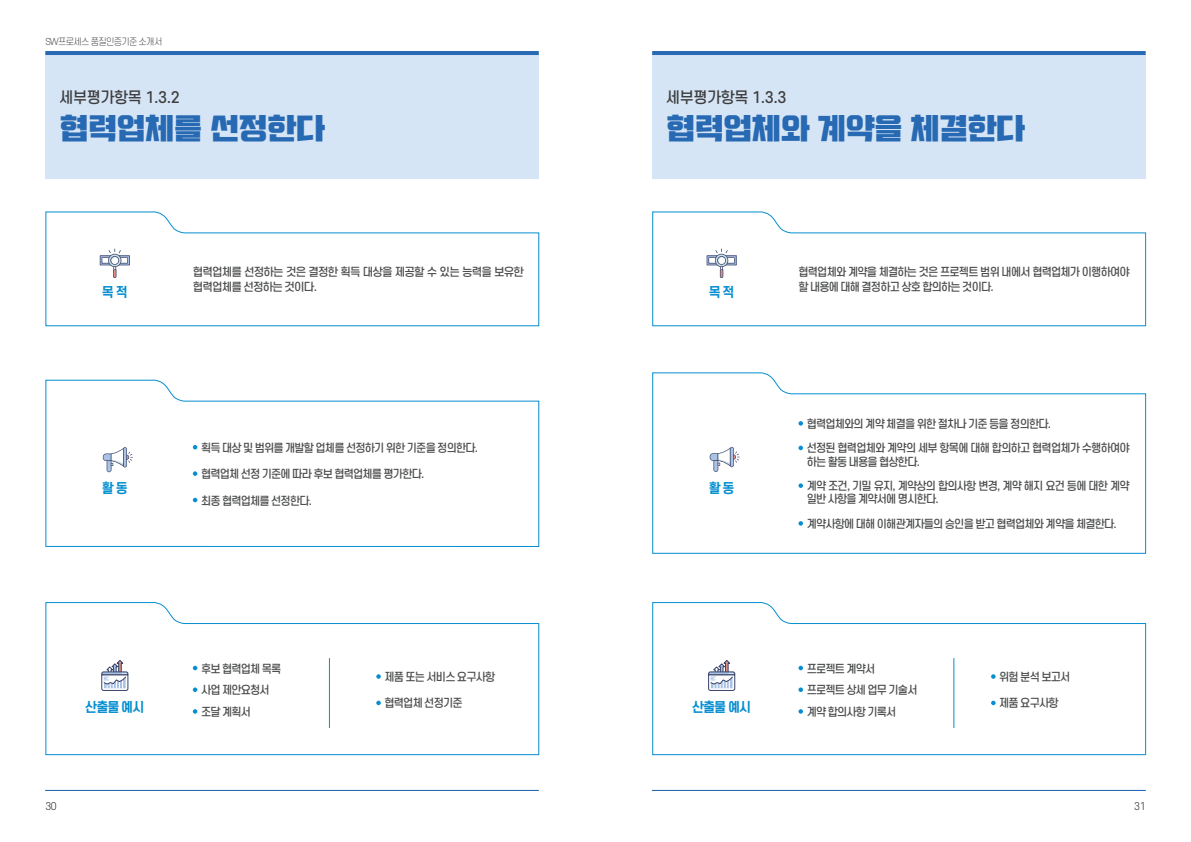
<style>
.page{position:relative;width:1191px;height:842px;background:#fff}
.page>*{position:absolute;margin:0;border:0;box-sizing:border-box;transform-origin:0 0}
.t1{font:30px "Typo Ssangmun Dong B";letter-spacing:-.03em;color:#2869b3}
.t2{font:500 15px "S Core Dream 5";letter-spacing:-.03em;color:#3e3e3f}
.t3{font:700 13px "S Core Dream 6";letter-spacing:-.08em;color:#068ed0}
.t4{font:500 11px/21.7px "S Core Dream 5";letter-spacing:-.08em;color:#4a4b4c}
.t5{font:300 10px "S Core Dream 3";color:#231f20}
.t6{font:300 9px "S Core Dream 3";letter-spacing:-.08em;color:#4b4c4d}
</style>
<div class="page">
<div style="left:45px;top:51px;width:494px;height:128px;background:#d5e5f5"></div>
<div style="left:652px;top:51px;width:493px;height:128px;background:#d5e5f5"></div>
<hr style="left:45px;top:51px;width:494px;height:4px;background:#2869b3">
<hr style="left:45px;top:790px;width:494px;height:1px;background:#2869b3">
<hr style="left:652px;top:51px;width:493px;height:4px;background:#2869b3">
<hr style="left:652px;top:790px;width:493px;height:1px;background:#2869b3">
<svg style="left:652px;top:602px;width:494px;height:154px"></svg>
<svg style="left:708px;top:659px;width:27px;height:32px"></svg>
<svg style="left:45px;top:602px;width:495px;height:154px"></svg>
<svg style="left:101px;top:659px;width:28px;height:32px"></svg>
<svg style="left:798px;top:666px;width:5px;height:4px"></svg>
<svg style="left:798px;top:687px;width:5px;height:5px"></svg>
<svg style="left:798px;top:709px;width:5px;height:5px"></svg>
<svg style="left:193px;top:666px;width:4px;height:4px"></svg>
<svg style="left:193px;top:687px;width:4px;height:5px"></svg>
<svg style="left:193px;top:709px;width:4px;height:5px"></svg>
<svg style="left:652px;top:372px;width:494px;height:182px"></svg>
<svg style="left:45px;top:379px;width:495px;height:168px"></svg>
<svg style="left:709px;top:447px;width:30px;height:25px"></svg>
<svg style="left:103px;top:447px;width:30px;height:25px"></svg>
<svg style="left:798px;top:421px;width:5px;height:5px"></svg>
<svg style="left:798px;top:446px;width:5px;height:4px"></svg>
<svg style="left:798px;top:483px;width:5px;height:5px"></svg>
<svg style="left:798px;top:521px;width:5px;height:5px"></svg>
<svg style="left:193px;top:445px;width:4px;height:4px"></svg>
<svg style="left:193px;top:471px;width:4px;height:5px"></svg>
<svg style="left:193px;top:498px;width:4px;height:4px"></svg>
<svg style="left:652px;top:211px;width:494px;height:116px"></svg>
<svg style="left:45px;top:211px;width:495px;height:116px"></svg>
<svg style="left:706px;top:249px;width:30px;height:29px"></svg>
<svg style="left:100px;top:249px;width:30px;height:29px"></svg>
<hr style="left:329px;top:658px;width:1px;height:70px;background:#068ed0">
<hr style="left:953px;top:658px;width:1px;height:70px;background:#068ed0">
<svg style="left:376px;top:674px;width:5px;height:5px"></svg>
<svg style="left:376px;top:701px;width:5px;height:4px"></svg>
<svg style="left:991px;top:674px;width:4px;height:5px"></svg>
<svg style="left:991px;top:701px;width:4px;height:4px"></svg>
<p class="t6" style="left:45px;top:35px;width:118px">SW프로세스 품질인증기준 소개서</p>
<h2 class="t2" style="left:60px;top:86px;width:122px">세부평가항목 1.3.2</h2>
<h1 class="t1" style="left:60px;top:112px;width:267px">협력업체를 선정한다</h1>
<h2 class="t2" style="left:666px;top:86px;width:122px">세부평가항목 1.3.3</h2>
<h1 class="t1" style="left:666px;top:112px;width:360px">협력업체와 계약을 체결한다</h1>
<p class="t4" style="left:193px;top:261px;width:333px">협력업체를 선정하는 것은 결정한 획득 대상을 제공할 수 있는 능력을 보유한</p>
<p class="t3" style="left:102px;top:282px;width:27px">목 적</p>
<p class="t4" style="left:193px;top:276px;width:126px">협력업체를 선정하는 것이다.</p>
<p class="t3" style="left:708px;top:282px;width:27px">목 적</p>
<p class="t4" style="left:201px;top:436px;width:279px">획득 대상 및 범위를 개발할 업체를 선정하기 위한 기준을 정의한다.</p>
<p class="t4" style="left:201px;top:463px;width:225px">협력업체 선정 기준에 따라 후보 협력업체를 평가한다.</p>
<p class="t4" style="left:201px;top:489px;width:113px">최종 협력업체를 선정한다.</p>
<p class="t3" style="left:102px;top:478px;width:27px">활 동</p>
<p class="t3" style="left:708px;top:478px;width:27px">활 동</p>
<p class="t4" style="left:798px;top:264px;width:333px;line-height:15px">협력업체와 계약을 체결하는 것은 프로젝트 범위 내에서 협력업체가 이행하여야 할 내용에 대해 결정하고 상호 합의하는 것이다.</p>
<p class="t4" style="left:806px;top:413px;width:246px">협력업체와의 계약 체결을 위한 절차나 기준 등을 정의한다.</p>
<p class="t4" style="left:806px;top:441px;width:324px;line-height:13.2px">선정된 협력업체와 계약의 세부 항목에 대해 합의하고 협력업체가 수행하여야 하는 활동 내용을 협상한다.</p>
<p class="t4" style="left:806px;top:479px;width:324px;line-height:13.2px">계약 조건, 기밀 유지, 계약상의 합의사항 변경, 계약 해지 요건 등에 대한 계약 일반 사항을 계약서에 명시한다.</p>
<p class="t4" style="left:806px;top:513px;width:312px">계약사항에 대해 이해관계자들의 승인을 받고 협력업체와 계약을 체결한다.</p>
<p class="t4" style="left:201px;top:657px;width:82px">후보 협력업체 목록 사업 제안요청서 조달 계획서</p>
<p class="t4" style="left:384px;top:666px;width:112px">제품 또는 서비스 요구사항</p>
<p class="t4" style="left:384px;top:692px;width:80px">협력업체 선정기준</p>
<p class="t3" style="left:85px;top:697px;width:61px">산출물 예시</p>
<p class="t3" style="left:692px;top:697px;width:61px">산출물 예시</p>
<p class="t4" style="left:806px;top:657px;width:112px">프로젝트 계약서<br>프로젝트 상세 업무 기술서 계약 합의사항 기록서</p>
<p class="t4" style="left:999px;top:666px;width:73px">위험 분석 보고서</p>
<p class="t4" style="left:999px;top:692px;width:61px">제품 요구사항</p>
<p class="t5" style="left:45px;top:799px;width:13px">30</p>
<p class="t5" style="left:1134px;top:799px;width:13px">31</p>
</div>
